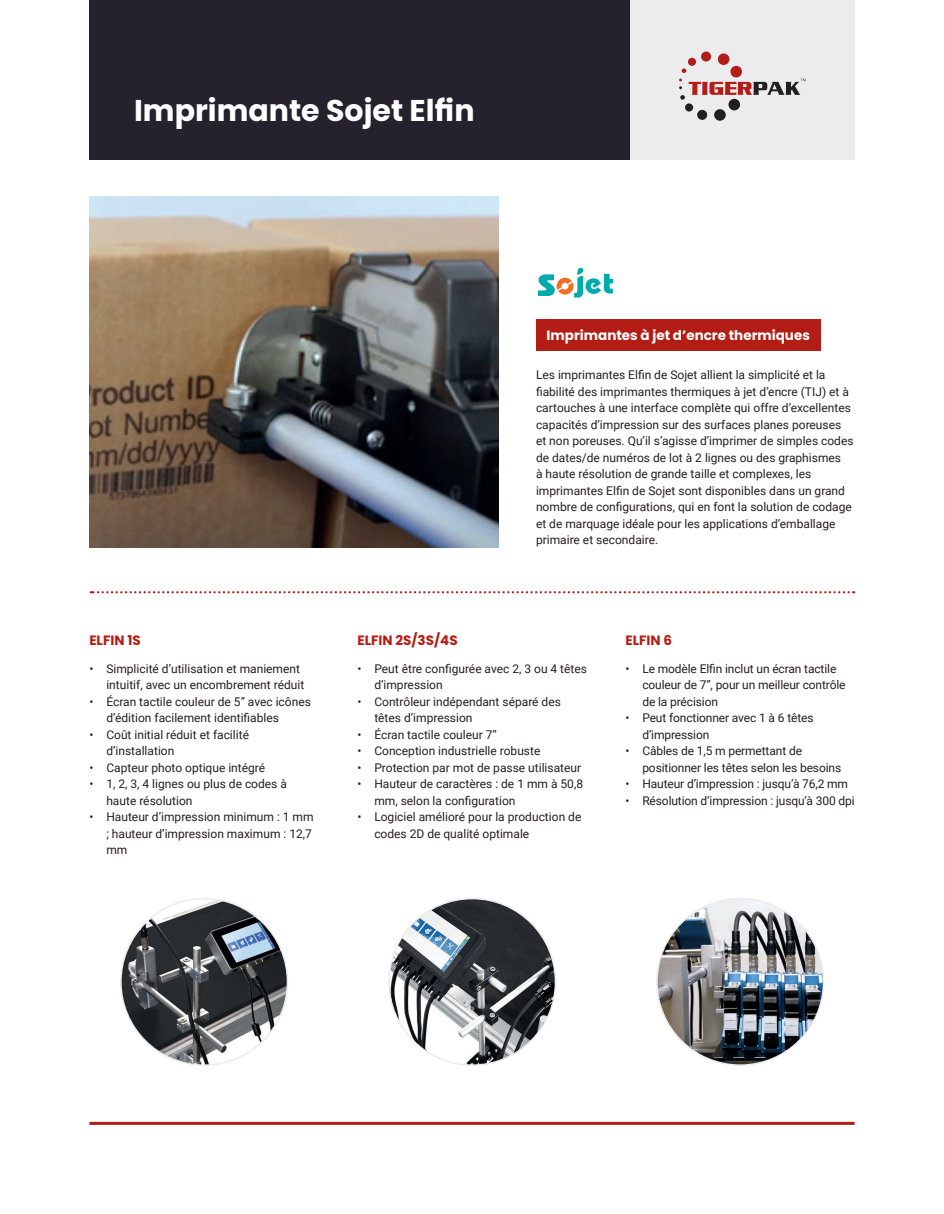
<style>
.page{position:relative;width:944px;height:1214px;background:#fff}
.page>*{position:absolute;margin:0;border:0;box-sizing:border-box;transform-origin:0 0}
.t1{font:700 30px "Poppins";color:#fff}
.t2{font:700 13.5px "Poppins";color:#fff}
.t3{font:700 13.5px "Poppins";color:#b41d15}
.t4{font:12px/16.5px "Roboto";color:#231f20}
</style>
<div class="page">
<hr style="left:89px;top:1121px;width:765px;height:3px;background:#b41d15">
<img style="left:89px;top:196px;width:409px;height:352px">
<div style="left:536px;top:320px;width:284px;height:31px;background:#b41d15"></div>
<div style="left:89px;top:0;width:541px;height:159px;background:#25212d"></div>
<div style="left:630px;top:0;width:224px;height:159px;background:#ececee"></div>
<svg style="left:91px;top:591px;width:763px;height:2px"></svg>
<img style="left:121px;top:898px;width:166px;height:167px;border-radius:83px">
<img style="left:389px;top:898px;width:166px;height:167px;border-radius:83px">
<img style="left:657px;top:898px;width:166px;height:167px;border-radius:83px">
<svg style="left:538px;top:267px;width:75px;height:30px"></svg>
<div style="left:728px;top:99px;width:12px;height:11px;background:#231f20;border-radius:50%"></div>
<div style="left:714px;top:109px;width:11px;height:12px;background:#231f20;border-radius:50%"></div>
<div style="left:697px;top:110px;width:10px;height:10px;background:#231f20;border-radius:50%"></div>
<div style="left:685px;top:103px;width:8px;height:8px;background:#231f20;border-radius:50%"></div>
<svg style="left:700px;top:51px;width:11px;height:11px"></svg>
<svg style="left:679px;top:53px;width:126px;height:47px"></svg>
<h1 class="t1" style="left:134px;top:93px;width:342px">Imprimante Sojet Elfin</h1>
<p class="t2" style="left:546px;top:328px;width:265px">Imprimantes à jet d’encre thermiques</p>
<p class="t4" style="left:536px;top:366px;width:319px">Les imprimantes Elfin de Sojet allient la simplicité et la fiabilité des imprimantes thermiques à jet d’encre (TIJ) et à cartouches à une interface complète qui offre d’excellentes capacités d’impression sur des surfaces planes poreuses et non poreuses. Qu’il s’agisse d’imprimer de simples codes de dates/de numéros de lot à 2 lignes ou des graphismes<br>à haute résolution de grande taille et complexes, les imprimantes Elfin de Sojet sont disponibles dans un grand nombre de configurations, qui en font la solution de codage et de marquage idéale pour les applications d’emballage primaire et secondaire.</p>
<p class="t3" style="left:89px;top:632px;width:53px">ELFIN 1S</p>
<p class="t3" style="left:357px;top:632px;width:102px">ELFIN 2S/3S/4S</p>
<p class="t3" style="left:625px;top:632px;width:48px">ELFIN 6</p>
<p class="t4" style="left:106px;top:659px;width:199px;text-indent:-17px">• Simplicité d’utilisation et maniement intuitif, avec un encombrement réduit</p>
<p class="t4" style="left:106px;top:692px;width:206px;text-indent:-17px">• Écran tactile couleur de 5” avec icônes d’édition facilement identifiables</p>
<p class="t4" style="left:106px;top:725px;width:144px;text-indent:-17px">• Coût initial réduit et facilité d’installation</p>
<p class="t4" style="left:89px;top:758px;width:177px">• Capteur photo optique intégré</p>
<p class="t4" style="left:106px;top:775px;width:182px;text-indent:-17px">• 1, 2, 3, 4 lignes ou plus de codes à haute résolution</p>
<p class="t4" style="left:106px;top:808px;width:209px;text-indent:-17px">• Hauteur d’impression minimum : 1 mm ; hauteur d’impression maximum : 12,7 mm</p>
<p class="t4" style="left:374px;top:659px;width:214px;text-indent:-17px">• Peut être configurée avec 2, 3 ou 4 têtes d’impression</p>
<p class="t4" style="left:374px;top:692px;width:188px;text-indent:-17px">• Contrôleur indépendant séparé des têtes d’impression</p>
<p class="t4" style="left:357px;top:725px;width:141px">• Écran tactile couleur 7”</p>
<p class="t4" style="left:357px;top:742px;width:185px">• Conception industrielle robuste</p>
<p class="t4" style="left:357px;top:758px;width:225px">• Protection par mot de passe utilisateur</p>
<p class="t4" style="left:374px;top:775px;width:210px;text-indent:-17px">• Hauteur de caractères : de 1 mm à 50,8 mm, selon la configuration</p>
<p class="t4" style="left:374px;top:808px;width:208px;text-indent:-17px">• Logiciel amélioré pour la production de codes 2D de qualité optimale</p>
<p class="t4" style="left:642px;top:659px;width:205px;text-indent:-17px">• Le modèle Elfin inclut un écran tactile couleur de 7”, pour un meilleur contrôle de la précision</p>
<p class="t4" style="left:642px;top:709px;width:173px;text-indent:-17px">• Peut fonctionner avec 1 à 6 têtes d’impression</p>
<p class="t4" style="left:642px;top:742px;width:200px;text-indent:-17px">• Câbles de 1,5 m permettant de positionner les têtes selon les besoins</p>
<p class="t4" style="left:625px;top:775px;width:224px">• Hauteur d’impression : jusqu’à 76,2 mm</p>
<p class="t4" style="left:625px;top:791px;width:231px">• Résolution d’impression : jusqu’à 300 dpi</p>
</div>
